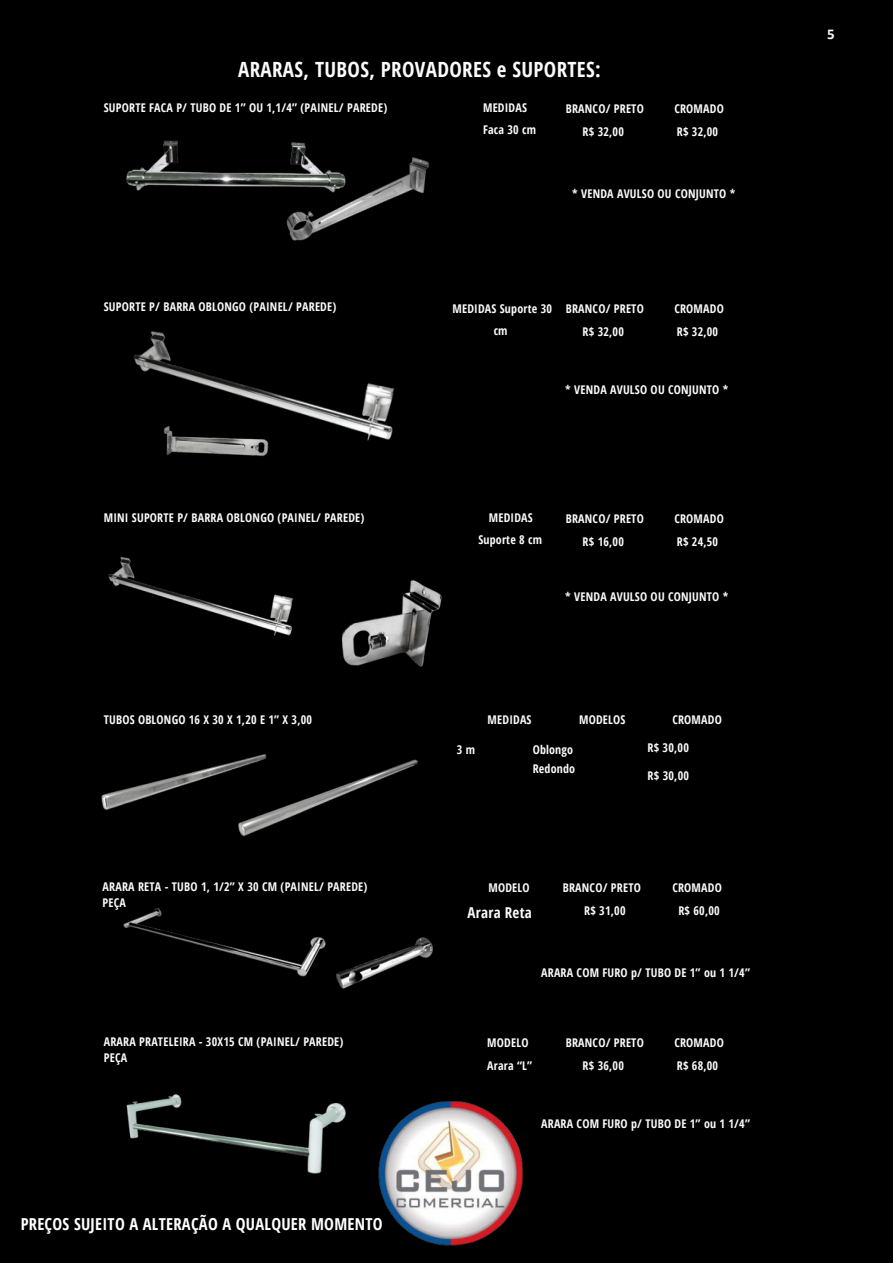
<style>
.page{position:relative;width:893px;height:1264px;background:#fff}
.page>*{position:absolute;margin:0;border:0;box-sizing:border-box;transform-origin:0 0}
.t1{font:700 21px "Open Sans Condensed";letter-spacing:.015em;color:#fbf9f9}
.t2{font:700 16.5px "Open Sans Condensed";letter-spacing:.015em;color:#fff}
.t3{font:700 15px "Open Sans Condensed";letter-spacing:.015em;color:#fbfafa}
.t4{font:700 15px "Calibri";color:#fbfafa}
.t5{font:700 12px/23px "Open Sans Condensed";letter-spacing:.015em;color:#fbfafa}
</style>
<div class="page">
<div style="left:0;top:0;width:892px;height:1262px;background:#000"></div>
<img style="left:286px;top:157px;width:143px;height:83px">
<img style="left:126px;top:140px;width:224px;height:61px">
<img style="left:341px;top:580px;width:101px;height:87px">
<img style="left:342px;top:383px;width:53px;height:58px">
<img style="left:238px;top:755px;width:179px;height:81px">
<img style="left:101px;top:754px;width:165px;height:56px">
<img style="left:123px;top:909px;width:202px;height:67px">
<img style="left:325px;top:937px;width:108px;height:52px">
<img style="left:126px;top:1094px;width:190px;height:79px">
<img style="left:316px;top:1101px;width:207px;height:145px">
<img style="left:108px;top:556px;width:185px;height:80px">
<img style="left:134px;top:331px;width:208px;height:125px">
<p class="t1" style="left:238px;top:54px;width:364px">ARARAS, TUBOS, PROVADORES e SUPORTES:</p>
<p class="t5" style="left:104px;top:96px;width:285px">SUPORTE FACA P/ TUBO DE 1” OU 1,1/4” (PAINEL/ PAREDE)</p>
<p class="t5" style="left:483px;top:96px;width:55px;line-height:22px">MEDIDAS<br>Faca 30 cm</p>
<p class="t5" style="left:566px;top:96px;width:79px;text-align:center">BRANCO/ PRETO<br>R$ 32,00</p>
<p class="t5" style="left:674px;top:96px;width:51px">CROMADO<br>R$ 32,00</p>
<p class="t5" style="left:572px;top:182px;width:165px">* VENDA AVULSO OU CONJUNTO *</p>
<p class="t5" style="left:104px;top:295px;width:234px">SUPORTE P/ BARRA OBLONGO (PAINEL/ PAREDE)</p>
<p class="t5" style="left:452px;top:297px;width:101px;line-height:22px;text-align:center">MEDIDAS Suporte 30 cm</p>
<p class="t5" style="left:566px;top:296px;width:79px;text-align:center">BRANCO/ PRETO<br>R$ 32,00</p>
<p class="t5" style="left:674px;top:296px;width:51px">CROMADO<br>R$ 32,00</p>
<p class="t5" style="left:565px;top:378px;width:165px">* VENDA AVULSO OU CONJUNTO *</p>
<p class="t5" style="left:104px;top:506px;width:262px">MINI SUPORTE P/ BARRA OBLONGO (PAINEL/ PAREDE)</p>
<p class="t5" style="left:478px;top:507px;width:65px;line-height:22px;text-align:center">MEDIDAS<br>Suporte 8 cm</p>
<p class="t5" style="left:566px;top:507px;width:79px;text-align:center">BRANCO/ PRETO<br>R$ 16,00</p>
<p class="t5" style="left:674px;top:507px;width:51px">CROMADO<br>R$ 24,50</p>
<p class="t5" style="left:565px;top:584px;width:165px">* VENDA AVULSO OU CONJUNTO *</p>
<p class="t5" style="left:104px;top:707px;width:210px">TUBOS OBLONGO 16 X 30 X 1,20 E 1” X 3,00</p>
<p class="t5" style="left:487px;top:708px;width:45px">MEDIDAS</p>
<p class="t5" style="left:579px;top:708px;width:48px">MODELOS</p>
<p class="t5" style="left:672px;top:708px;width:51px">CROMADO</p>
<p class="t5" style="left:456px;top:738px;width:20px">3 m</p>
<p class="t5" style="left:532px;top:738px;width:42px">Oblongo</p>
<p class="t5" style="left:647px;top:736px;width:43px">R$ 30,00</p>
<p class="t5" style="left:532px;top:757px;width:44px">Redondo</p>
<p class="t5" style="left:647px;top:764px;width:43px">R$ 30,00</p>
<p class="t5" style="left:103px;top:878px;width:266px;line-height:16px">ARARA RETA - TUBO 1, 1/2” X 30 CM (PAINEL/ PAREDE)<br>PEÇA</p>
<p class="t5" style="left:488px;top:875px;width:43px">MODELO</p>
<p class="t3" style="left:467px;top:902px;width:66px">Arara Reta</p>
<p class="t5" style="left:563px;top:875px;width:79px">BRANCO/ PRETO</p>
<p class="t5" style="left:584px;top:898px;width:43px">R$ 31,00</p>
<p class="t5" style="left:672px;top:875px;width:51px">CROMADO</p>
<p class="t5" style="left:678px;top:898px;width:43px">R$ 60,00</p>
<p class="t5" style="left:541px;top:961px;width:210px">ARARA COM FURO p/ TUBO DE 1” ou 1 1/4”</p>
<p class="t5" style="left:104px;top:1029px;width:241px">ARARA PRATELEIRA - 30X15 CM (PAINEL/ PAREDE)</p>
<p class="t5" style="left:104px;top:1045px;width:25px">PEÇA</p>
<p class="t5" style="left:487px;top:1030px;width:46px">MODELO<br>Arara “L”</p>
<p class="t5" style="left:566px;top:1030px;width:79px;text-align:center">BRANCO/ PRETO<br>R$ 36,00</p>
<p class="t5" style="left:674px;top:1030px;width:51px">CROMADO<br>R$ 68,00</p>
<p class="t5" style="left:541px;top:1111px;width:210px">ARARA COM FURO p/ TUBO DE 1” ou 1 1/4”</p>
<p class="t2" style="left:21px;top:1212px;width:363px">PREÇOS SUJEITO A ALTERAÇÃO A QUALQUER MOMENTO</p>
<p class="t4" style="left:827px;top:27px;width:9px">5</p>
</div>
